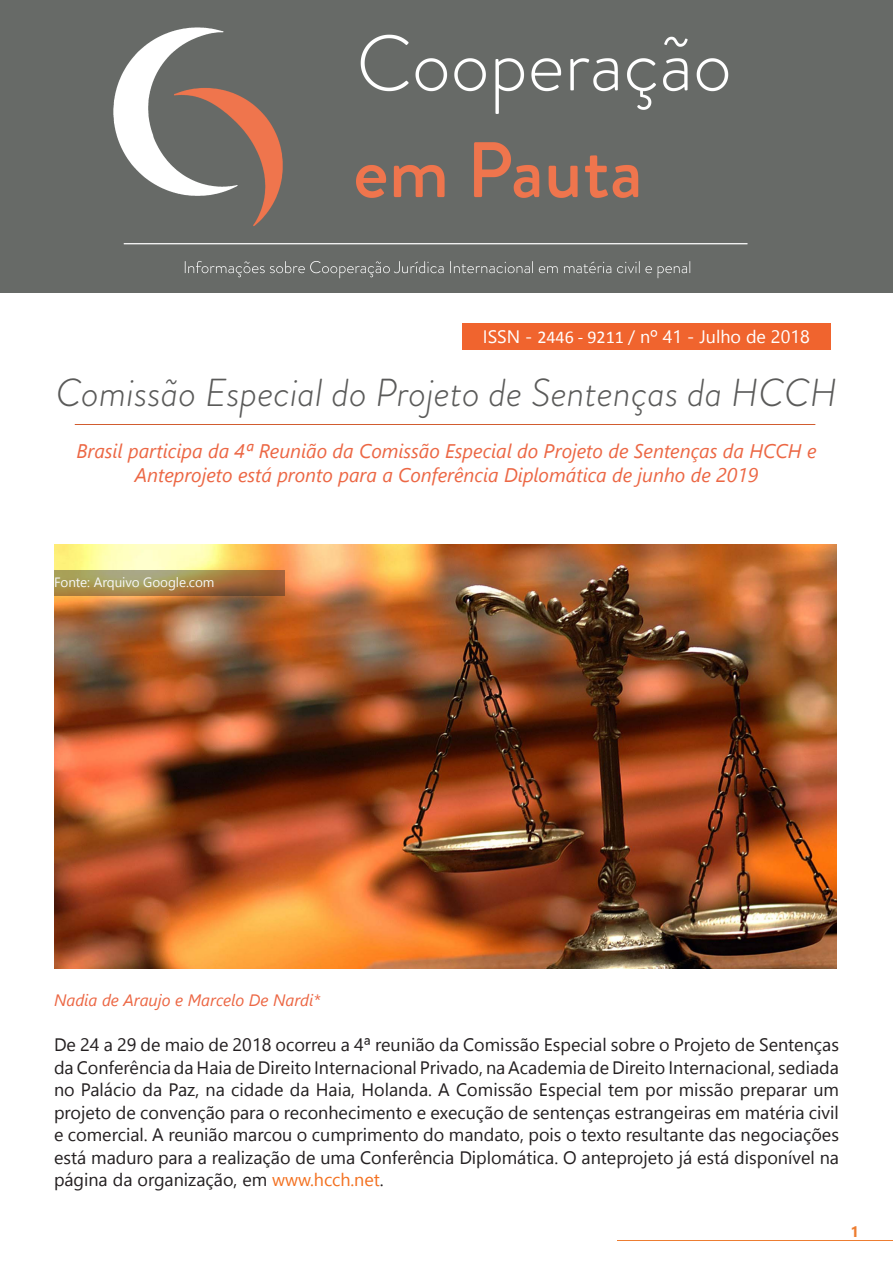
<style>
.page{position:relative;width:893px;height:1263px;background:#fff}
.page>*{position:absolute;margin:0;border:0;box-sizing:border-box;transform-origin:0 0}
.t1{font:italic 300 39px "Brandon Grotesque";color:#5a5a59}
.t2{font:italic 19.65px "Segoe UI";color:#ec6744}
.t3{font:18px/22.5px "Segoe UI";color:#231f20;text-align:justify}
.t4{font:18px "Segoe UI";color:#fff}
.t5{font:italic 16.5px "Segoe UI";color:#ec6744}
.t6{font:700 15px "Segoe UI";color:#ed7d31}
.t7{font:13.5px "Segoe UI";letter-spacing:-.005em;color:#f7f7f8}
.s1{font-family:"Calibri"}
.s2{color:#f37121}
</style>
<div class="page">
<hr style="left:617px;top:1240px;width:276px;height:1px;background:#ed7d31">
<hr style="left:75px;top:424px;width:740px;height:1px;background:#d15c2f">
<img style="left:0;top:0;width:893px;height:293px">
<div style="left:462px;top:323px;width:368px;height:27px;background:#f0642e"></div>
<img style="left:54px;top:544px;width:782px;height:424px">
<svg style="left:54px;top:570px;width:230px;height:25px;background:#a2854d"></svg>
<p class="t4" style="left:483px;top:322px;width:328px">ISSN - <span class="s1">2446 - 9211</span> / nº 41 - Julho de 2018</p>
<p class="t1" style="left:56px;top:366px;width:783px">Comissão Especial do Projeto de Sentenças da HCCH</p>
<p class="t2" style="left:76px;top:437px;width:742px">Brasil participa da 4ª Reunião da Comissão Especial do Projeto de Sentenças da HCCH e</p>
<p class="t2" style="left:135px;top:461px;width:625px">Anteprojeto está pronto para a Conferência Diplomática de junho de 2019</p>
<p class="t7" style="left:54px;top:571px;width:162px">Fonte: Arquivo Google.com</p>
<p class="t5" style="left:54px;top:989px;width:268px">Nadia de Araujo e Marcelo De Nardi*</p>
<p class="t3" style="left:54px;top:1033px;width:786px">De 24 a 29 de maio de 2018 ocorreu a 4ª reunião da Comissão Especial sobre o Projeto de Sentenças da Conferência da Haia de Direito Internacional Privado, na Academia de Direito Internacional, sediada no Palácio da Paz, na cidade da Haia, Holanda. A Comissão Especial tem por missão preparar um projeto de convenção para o reconhecimento e execução de sentenças estrangeiras em matéria civil e comercial. A reunião marcou o cumprimento do mandato, pois o texto resultante das negociações está maduro para a realização de uma Conferência Diplomática. O anteprojeto já está disponível na página da organização, em <span class="s2">www.hcch.net</span>.</p>
<p class="t6" style="left:850px;top:1220px;width:10px">1</p>
</div>
